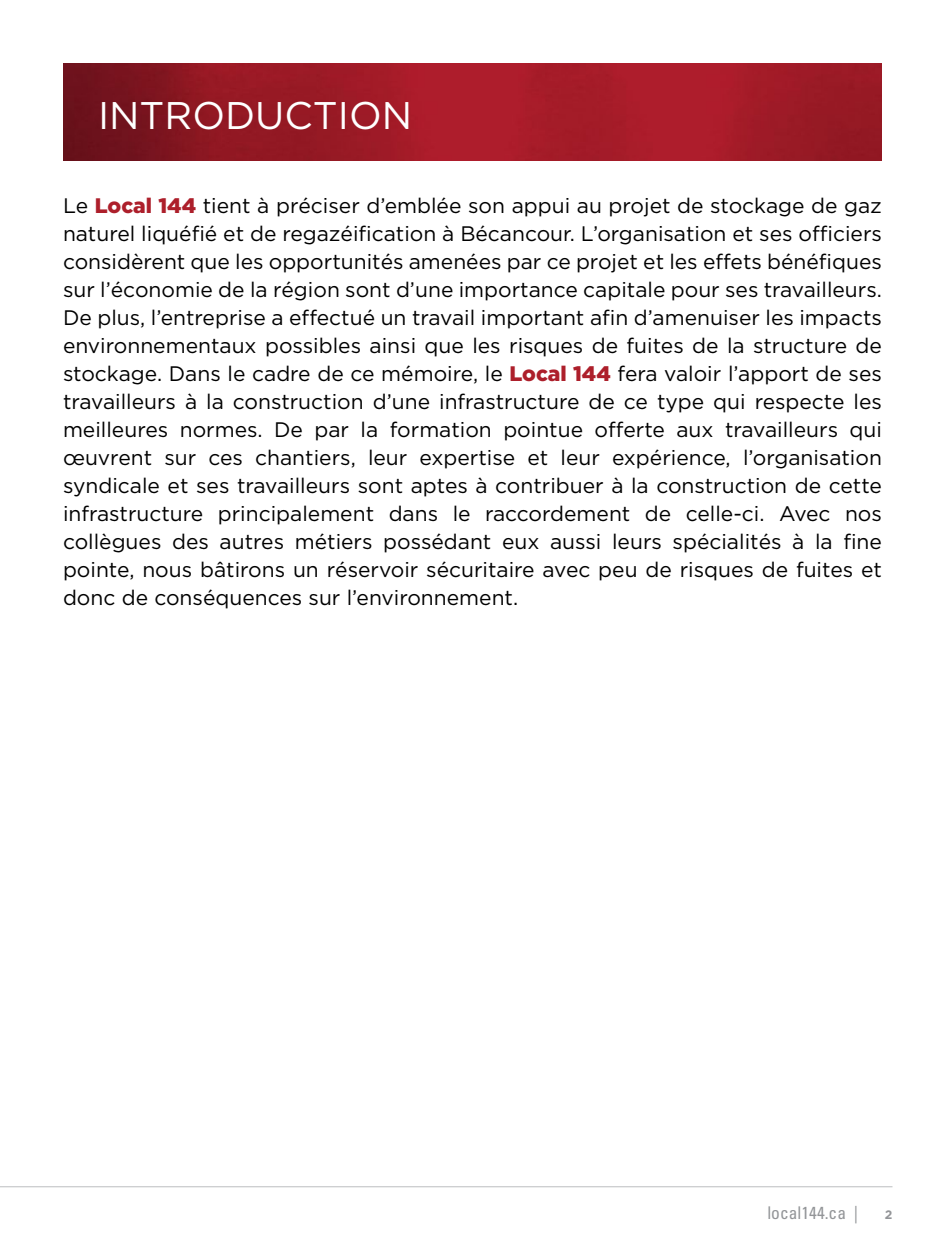
<style>
.page{position:relative;width:945px;height:1260px;background:#fff}
.page>*{position:absolute;margin:0;border:0;box-sizing:border-box;transform-origin:0 0}
.t1{font:38.5px "Gotham";color:#fff}
.t2{font:21px/28px "Gotham";color:#000;text-align:justify}
.t3{font:condensed 17.5px "Univers";color:#939598}
.t4{font:700 12.25px "Gotham";color:#939598}
.s1{font-weight:900;color:#ad1f2b}
</style>
<div class="page">
<hr style="left:0;top:1186px;width:892px;height:1px;background:#bcbec0">
<img style="left:63px;top:63px;width:819px;height:97px">
<h1 class="t1" style="left:98px;top:94px;width:316px">INTRODUCTION</h1>
<p class="t2" style="left:63px;top:191px;width:821px">Le <span class="s1">Local 144</span> tient à préciser d’emblée son appui au projet de stockage de gaz naturel liquéfié et de regazéification à Bécancour. L’organisation et ses officiers considèrent que les opportunités amenées par ce projet et les effets bénéfiques sur l’économie de la région sont d’une importance capitale pour ses travailleurs.<br>De plus, l’entreprise a effectué un travail important afin d’amenuiser les impacts environnementaux possibles ainsi que les risques de fuites de la structure de stockage. Dans le cadre de ce mémoire, le <span class="s1">Local 144</span> fera valoir l’apport de ses travailleurs à la construction d’une infrastructure de ce type qui respecte les meilleures normes. De par la formation pointue offerte aux travailleurs qui œuvrent sur ces chantiers, leur expertise et leur expérience, l’organisation syndicale et ses travailleurs sont aptes à contribuer à la construction de cette infrastructure principalement dans le raccordement de celle-ci. Avec nos collègues des autres métiers possédant eux aussi leurs spécialités à la fine pointe, nous bâtirons un réservoir sécuritaire avec peu de risques de fuites et donc de conséquences sur l’environnement.</p>
<p class="t3" style="left:767px;top:1202px;width:92px">local144.ca |</p>
<p class="t4" style="left:885px;top:1208px;width:9px">2</p>
</div>
